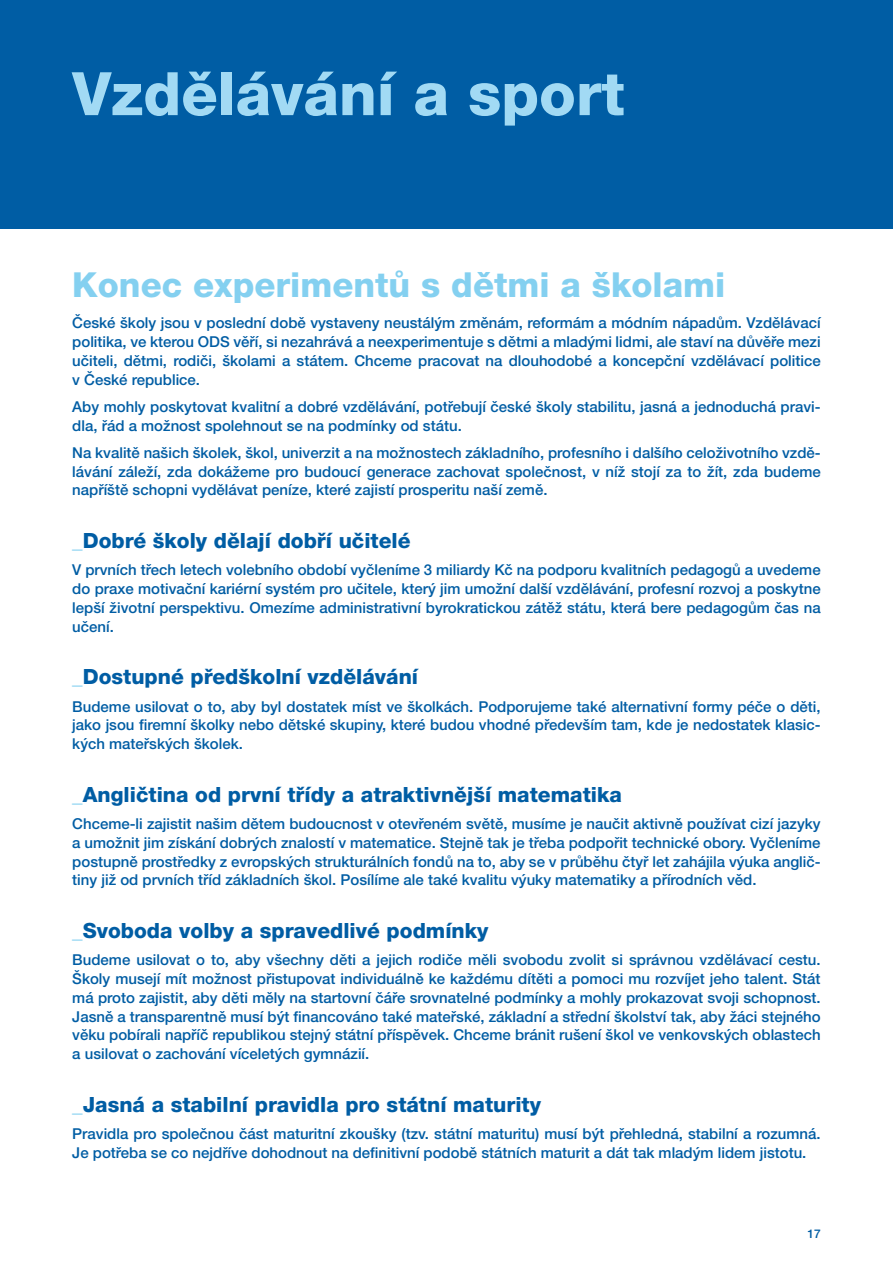
<style>
.page{position:relative;width:893px;height:1263px;background:#fff}
.page>*{position:absolute;margin:0;border:0;box-sizing:border-box;transform-origin:0 0}
.t1{font:800 60px "Helvetica Neue LT Pro";color:#a2daf4}
.t2{font:800 34.5px "Helvetica Neue LT Pro";color:#84d0f0}
.t3{font:800 21px "Helvetica Neue LT Pro";color:#005da4}
.t4{font:500 15px/18.8px "Helvetica Neue LT Pro";color:#005da4;text-align:justify}
.t5{font:500 12px "Helvetica Neue LT Pro";color:#005da4}
.s1{color:#84d0f0}
</style>
<div class="page">
<div style="left:0;top:0;width:893px;height:228px;background:#005da4"></div>
<h1 class="t1" style="left:72px;top:58px;width:554px">Vzdělávání a sport</h1>
<h2 class="t2" style="left:72px;top:264px;width:655px">Konec experimentů s dětmi a školami</h2>
<p class="t4" style="left:72px;top:313px;width:750px">České školy jsou v poslední době vystaveny neustálým změnám, reformám a módním nápadům. Vzdělávací politika, ve kterou ODS věří, si nezahrává a neexperimentuje s dětmi a mladými lidmi, ale staví na důvěře mezi učiteli, dětmi, rodiči, školami a státem. Chceme pracovat na dlouhodobé a koncepční vzdělávací politice v České republice.</p>
<p class="t4" style="left:72px;top:397px;width:750px">Aby mohly poskytovat kvalitní a dobré vzdělávání, potřebují české školy stabilitu, jasná a jednoduchá pravi&shy;dla, řád a možnost spolehnout se na podmínky od státu.</p>
<p class="t4" style="left:72px;top:443px;width:750px">Na kvalitě našich školek, škol, univerzit a na možnostech základního, profesního i dalšího celoživotního vzdě&shy;lávání záleží, zda dokážeme pro budoucí generace zachovat společnost, v níž stojí za to žít, zda budeme napříště schopni vydělávat peníze, které zajistí prosperitu naší země.</p>
<h3 class="t3" style="left:72px;top:528px;width:340px"><span class="s1">_</span>Dobré školy dělají dobří učitelé</h3>
<p class="t4" style="left:72px;top:560px;width:750px">V prvních třech letech volebního období vyčleníme 3 miliardy Kč na podporu kvalitních pedagogů a uvedeme do praxe motivační kariérní systém pro učitele, který jim umožní další vzdělávání, profesní rozvoj a poskytne lepší životní perspektivu. Omezíme administrativní byrokratickou zátěž státu, která bere pedagogům čas na učení.</p>
<h3 class="t3" style="left:72px;top:664px;width:347px"><span class="s1">_</span>Dostupné předškolní vzdělávání</h3>
<p class="t4" style="left:72px;top:697px;width:750px">Budeme usilovat o to, aby byl dostatek míst ve školkách. Podporujeme také alternativní formy péče o děti, jako jsou firemní školky nebo dětské skupiny, které budou vhodné především tam, kde je nedostatek klasic&shy;kých mateřských školek.</p>
<h3 class="t3" style="left:72px;top:782px;width:551px"><span class="s1">_</span>Angličtina od první třídy a atraktivnější matematika</h3>
<p class="t4" style="left:72px;top:814px;width:750px">Chceme-li zajistit našim dětem budoucnost v otevřeném světě, musíme je naučit aktivně používat cizí jazyky a umožnit jim získání dobrých znalostí v matematice. Stejně tak je třeba podpořit technické obory. Vyčleníme postupně prostředky z evropských strukturálních fondů na to, aby se v průběhu čtyř let zahájila výuka anglič&shy;tiny již od prvních tříd základních škol. Posílíme ale také kvalitu výuky matematiky a přírodních věd.</p>
<h3 class="t3" style="left:72px;top:918px;width:418px"><span class="s1">_</span>Svoboda volby a spravedlivé podmínky</h3>
<p class="t4" style="left:72px;top:950px;width:750px">Budeme usilovat o to, aby všechny děti a jejich rodiče měli svobodu zvolit si správnou vzdělávací cestu.<br>Školy musejí mít možnost přistupovat individuálně ke každému dítěti a pomoci mu rozvíjet jeho talent. Stát má proto zajistit, aby děti měly na startovní čáře srovnatelné podmínky a mohly prokazovat svoji schopnost.<br>Jasně a transparentně musí být financováno také mateřské, základní a střední školství tak, aby žáci stejného věku pobírali napříč republikou stejný státní příspěvek. Chceme bránit rušení škol ve venkovských oblastech a usilovat o zachování víceletých gymnázií.</p>
<h3 class="t3" style="left:72px;top:1092px;width:470px"><span class="s1">_</span>Jasná a stabilní pravidla pro státní maturity</h3>
<p class="t4" style="left:72px;top:1124px;width:750px">Pravidla pro společnou část maturitní zkoušky (tzv. státní maturitu) musí být přehledná, stabilní a rozumná.<br>Je potřeba se co nejdříve dohodnout na definitivní podobě státních maturit a dát tak mladým lidem jistotu.</p>
<p class="t5" style="left:807px;top:1226px;width:15px">17</p>
</div>
